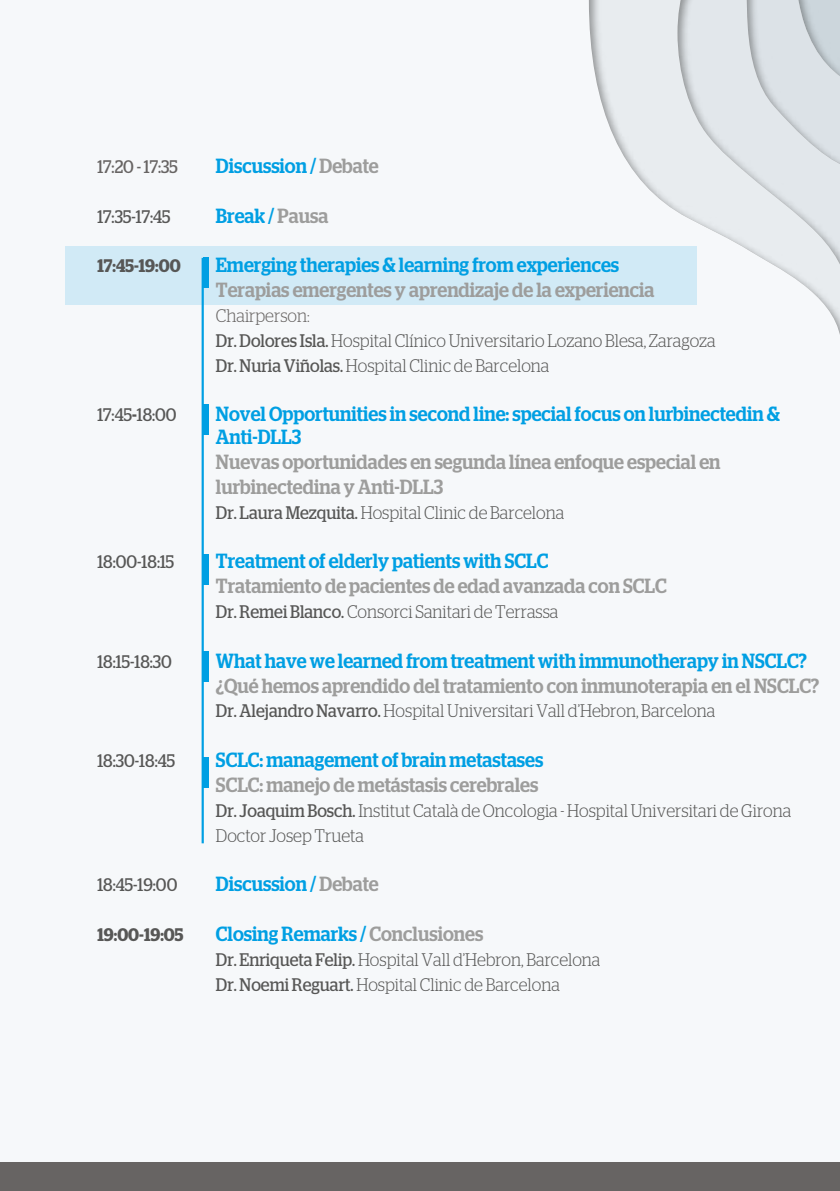
<style>
.page{position:relative;width:840px;height:1191px;background:#fff}
.page>*{position:absolute;margin:0;border:0;box-sizing:border-box;transform-origin:0 0}
.t1{font:500 20.4px/22.8px "Stag";color:#009fe3;scale:.91 1}
.t2{font:500 20.4px/24.8px "Stag";color:#9d9d9c;scale:.91 1}
.t3{font:300 18.2px/24.8px "Stag";color:#575756;scale:.91 1}
.t4{font:18.2px "Stag";color:#575756;scale:.91 1}
.t5{font:600 18.2px "Stag";color:#575756;scale:.91 1}
.t6{font:18.2px "Stag";color:#676463;scale:.91 1}
.s1{color:#9d9d9c}
.s2{color:#676463}
.s3{font-weight:400}
.s4{font-weight:600}
</style>
<div class="page">
<div style="left:0;top:0;width:839px;height:1163px;background:#f6f8fa"></div>
<div style="left:65px;top:246px;width:630px;height:58px;background:#d1eaf6"></div>
<div style="left:0;top:1163px;width:839px;height:28px;background:#676463"></div>
<hr style="left:201px;top:258px;width:3px;height:585px;background:#009fe3">
<div style="left:202px;top:258px;width:6px;height:30px;background:#009fe3"></div>
<div style="left:202px;top:404px;width:6px;height:31px;background:#009fe3"></div>
<div style="left:202px;top:554px;width:6px;height:30px;background:#009fe3"></div>
<div style="left:202px;top:651px;width:6px;height:30px;background:#009fe3"></div>
<div style="left:202px;top:757px;width:6px;height:30px;background:#009fe3"></div>
<p class="t6" style="left:97px;top:156px;width:90px">17:20 - 17:35</p>
<p class="t1" style="left:216px;top:154px;width:180px">Discussion / <span class="s1">Debate</span></p>
<p class="t4" style="left:97px;top:206px;width:82px">17:35-17:45</p>
<p class="t1" style="left:216px;top:204px;width:125px">Break / <span class="s1">Pausa</span></p>
<p class="t5" style="left:97px;top:255px;width:93px">17:45-19:00</p>
<p class="t1" style="left:216px;top:254px;width:444px">Emerging therapies &amp; learning from experiences</p>
<p class="t2" style="left:216px;top:277px;width:483px">Terapias emergentes y aprendizaje de la experiencia</p>
<p class="t3" style="left:216px;top:303px;width:550px"><span class="s2">Chairperson:<br></span><span class="s3">Dr. Dolores Isla.</span> Hospital Clínico Universitario Lozano Blesa, Zaragoza<br><span class="s3">Dr. Nuria Viñolas.</span> Hospital Clinic de Barcelona</p>
<p class="t4" style="left:97px;top:404px;width:88px">17:45<span class="s4">-</span>18:00</p>
<p class="t1" style="left:216px;top:402px;width:621px">Novel Opportunities in second line: special focus on lurbinectedin &amp;<br>Anti-DLL3</p>
<p class="t2" style="left:216px;top:449px;width:555px">Nuevas oportunidades en segunda línea enfoque especial en lurbinectedina y Anti-DLL3</p>
<p class="t3" style="left:216px;top:499px;width:384px"><span class="s3">Dr. Laura Mezquita.</span> Hospital Clinic de Barcelona</p>
<p class="t4" style="left:97px;top:551px;width:86px">18:00-18:15</p>
<p class="t1" style="left:216px;top:549px;width:366px">Treatment of elderly patients with SCLC</p>
<p class="t2" style="left:216px;top:573px;width:496px">Tratamiento de pacientes de edad avanzada con SCLC</p>
<p class="t3" style="left:216px;top:599px;width:377px"><span class="s3">Dr. Remei Blanco.</span> Consorci Sanitari de Terrassa</p>
<p class="t4" style="left:97px;top:651px;width:83px">18:15-18:30</p>
<p class="t1" style="left:216px;top:649px;width:650px">What have we learned from treatment with immunotherapy in NSCLC?</p>
<p class="t2" style="left:216px;top:673px;width:664px">¿Qué hemos aprendido del tratamiento con inmunoterapia en el NSCLC?</p>
<p class="t3" style="left:216px;top:698px;width:550px"><span class="s3">Dr. Alejandro Navarro.</span> Hospital Universitari Vall d’Hebron, Barcelona</p>
<p class="t4" style="left:97px;top:750px;width:87px">18:30-18:45</p>
<p class="t1" style="left:216px;top:748px;width:361px">SCLC: management of brain metastases</p>
<p class="t2" style="left:216px;top:772px;width:355px">SCLC: manejo de metástasis cerebrales</p>
<p class="t3" style="left:216px;top:797px;width:633px"><span class="s3">Dr. Joaquim Bosch.</span> Institut Català de Oncologia - Hospital Universitari de Girona<br>Doctor Josep Trueta</p>
<p class="t4" style="left:97px;top:874px;width:89px">18:45-19:00</p>
<p class="t1" style="left:216px;top:872px;width:180px">Discussion / <span class="s1">Debate</span></p>
<p class="t5" style="left:97px;top:924px;width:96px">19:00-19:05</p>
<p class="t1" style="left:216px;top:922px;width:295px">Closing Remarks / <span class="s1">Conclusiones</span></p>
<p class="t3" style="left:216px;top:946px;width:424px"><span class="s3">Dr. Enriqueta Felip.</span> Hospital Vall d’Hebron, Barcelona<br><span class="s3">Dr. Noemi Reguart.</span> Hospital Clinic de Barcelona</p>
</div>
